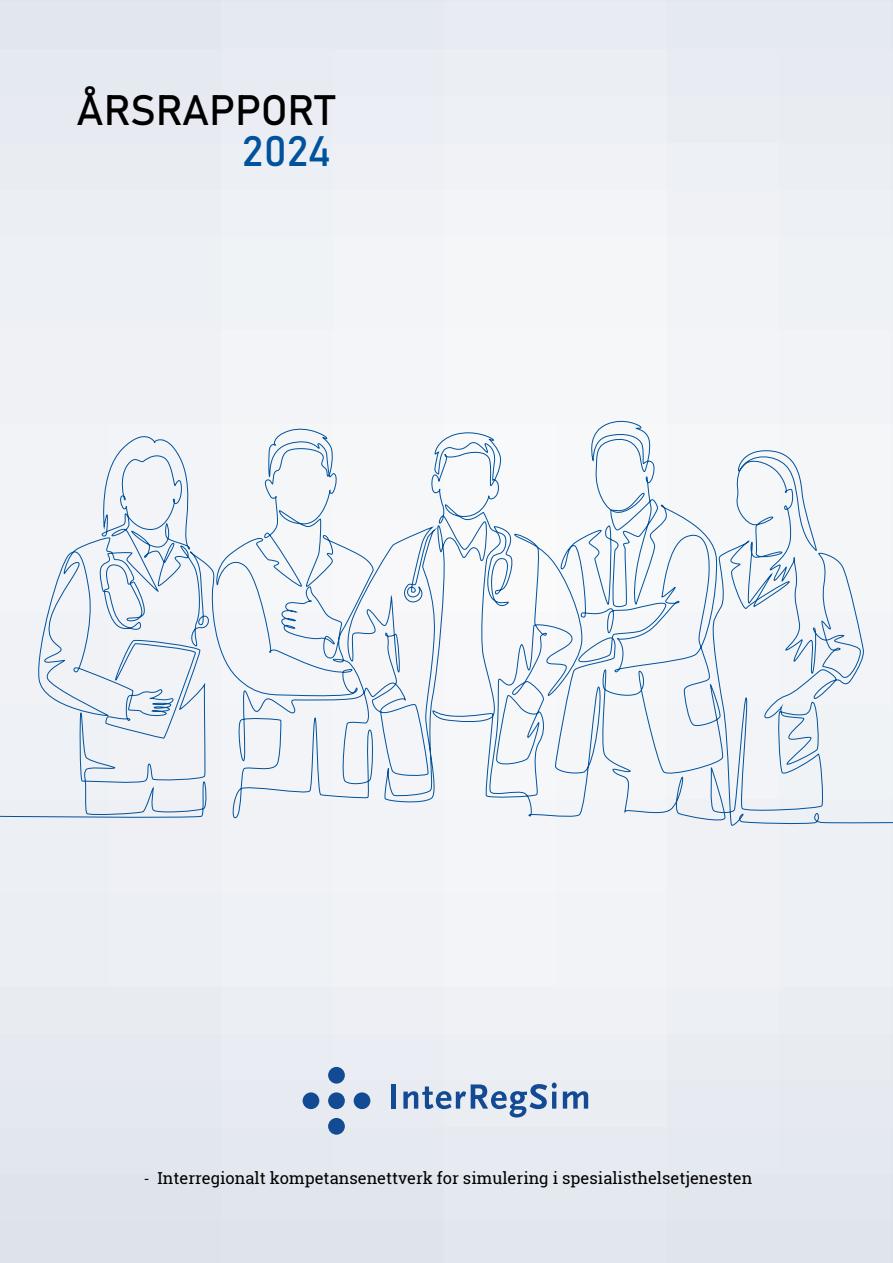
<style>
.page{position:relative;width:893px;height:1263px;background:#eceff4}
.page>*{position:absolute;margin:0;border:0;box-sizing:border-box;transform-origin:0 0}
.t1{font:42px "Bahnschrift";letter-spacing:-.01em;color:#000}
.t2{font:42px "Bahnschrift";color:#00529c}
.brødtekst{font:16.5px "Roboto Slab";color:#000}
.s1{font-size:15px}
</style>
<div class="page">
<hr style="left:392px;top:1084px;width:4px;height:24px;background:#124b93">
<svg style="left:403px;top:1082px;width:154px;height:35px"></svg>
<svg style="left:563px;top:1091px;width:25px;height:17px"></svg>
<div style="left:328px;top:1067px;width:17px;height:16px;background:#124b93;border-radius:50%"></div>
<div style="left:328px;top:1092px;width:17px;height:17px;background:#124b93;border-radius:50%"></div>
<div style="left:303px;top:1092px;width:16px;height:17px;background:#124b93;border-radius:50%"></div>
<div style="left:354px;top:1092px;width:16px;height:17px;background:#124b93;border-radius:50%"></div>
<div style="left:328px;top:1118px;width:17px;height:17px;background:#124b93;border-radius:50%"></div>
<svg style="left:0;top:420px;width:893px;height:406px"></svg>
<p class="t1" style="left:77px;top:78px;width:260px">ÅRSRAPPORT</p>
<p class="t2" style="left:242px;top:119px;width:91px">2024</p>
<p class="brødtekst" style="left:144px;top:1167px;width:610px"><span class="s1">-</span> Interregionalt kompetansenettverk for simulering i spesialisthelsetjenesten</p>
</div>
